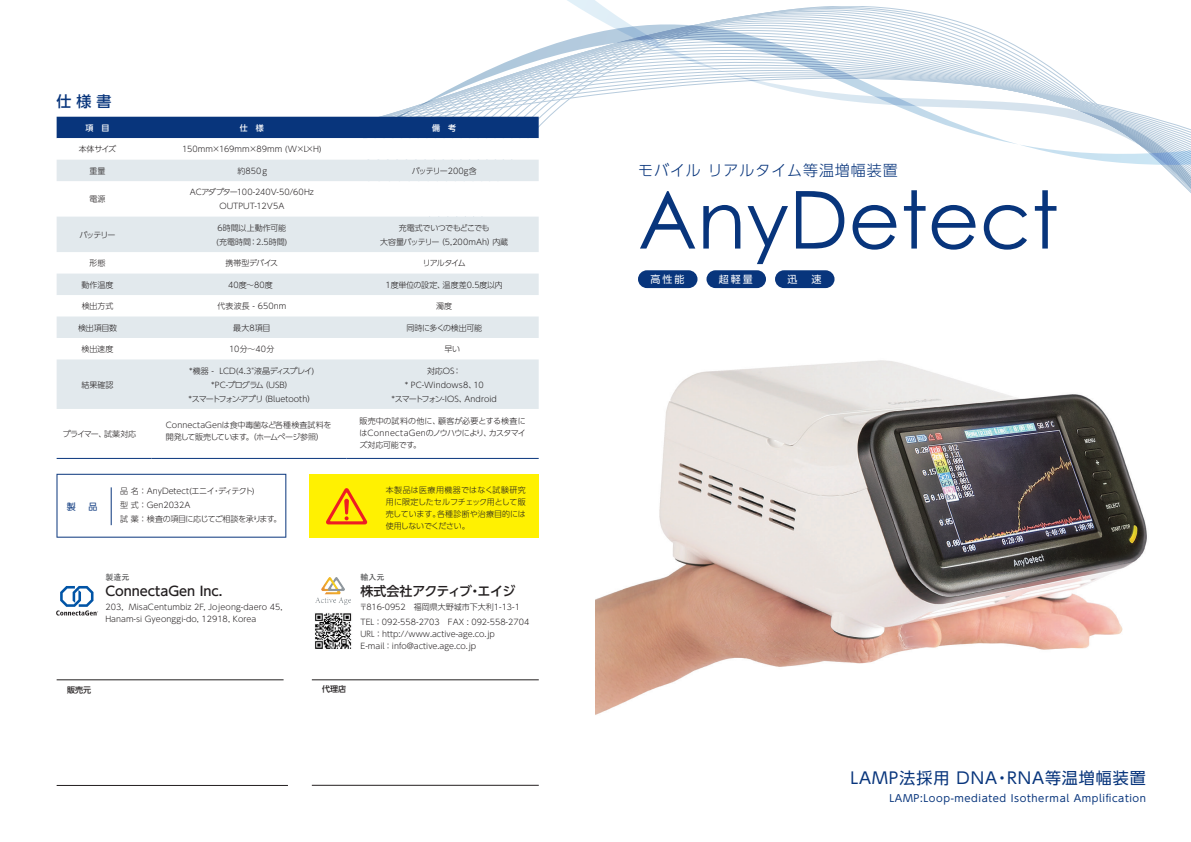
<style>
.page{position:relative;width:1191px;height:842px;background:#fff}
.page>*{position:absolute;margin:0;border:0;box-sizing:border-box;transform-origin:0 0}
.t1{font:80px "Century Gothic";color:#08357c}
.t2{font:16px "UD Shin Go Pro";letter-spacing:.06em;color:#08357c}
.t3{font:300 15px "UD Shin Go Pro";letter-spacing:.06em;color:#08357c}
.t4{font:500 15px "UD Shin Go Pro";color:#08357c}
.t5{font:500 13px "UD Shin Go Pro";color:#231f20}
.t6{font:500 13px "UD Shin Go Pro";letter-spacing:-.05em;color:#231f20}
.t7{font:10px "UD Shin Go Pro";letter-spacing:.06em;color:#08357c}
.t8{font:10px "UD Shin Go Pro";letter-spacing:.2em;color:#fff}
.t9{font:9px "UD Shin Go Pro";color:#08357c}
.t10{font:300 8px/12px "UD Shin Go Pro";color:#231f20}
.t11{font:300 8px/14px "UD Shin Go Pro";letter-spacing:-.06em;color:#231f20;text-align:center}
.t12{font:300 8px/14px "UD Shin Go Pro";letter-spacing:-.025em;color:#231f20}
.t13{font:300 8px/14px "UD Shin Go Pro";letter-spacing:-.045em;color:#231f20;text-align:center}
.t14{font:300 8px "UD Shin Go Pro";letter-spacing:-.02em;color:#231f20}
.t15{font:300 8px "UD Shin Go Pro";letter-spacing:-.065em;color:#231f20}
.t16{font:500 8px "UD Shin Go Pro";color:#fff}
.t17{font:300 8px "UD Shin Go Pro";letter-spacing:-.05em;color:#231f20}
.t18{font:500 8px "UD Shin Go Pro";color:#231f20}
.t19{font:8px "MS P Gothic";color:#4b4c4d}
</style>
<div class="page">
<div style="left:775px;top:270px;width:59px;height:18px;background:#08357c;border-radius:9px"></div>
<div style="left:706px;top:270px;width:60px;height:18px;background:#08357c;border-radius:9px"></div>
<div style="left:638px;top:270px;width:59px;height:18px;background:#08357c;border-radius:9px"></div>
<div style="left:309px;top:474px;width:230px;height:64px;background:#fff101"></div>
<svg style="left:56px;top:474px;width:230px;height:64px"></svg>
<svg style="left:474px;top:6px;width:717px;height:187px"></svg>
<svg style="left:326px;top:488px;width:41px;height:36px"></svg>
<div style="left:57px;top:117px;width:482px;height:21px;background:#08357c"></div>
<svg style="left:57px;top:138px;width:482px;height:320px"></svg>
<svg style="left:57px;top:160px;width:482px;height:249px;fill:#e2e9ed"></svg>
<hr style="left:57px;top:458px;width:94px;height:1px;background:#08357c">
<hr style="left:151px;top:458px;width:195px;height:1px;background:#08357c">
<hr style="left:346px;top:458px;width:193px;height:1px;background:#08357c">
<svg style="left:56px;top:586px;width:42px;height:29px"></svg>
<img style="left:595px;top:360px;width:552px;height:355px">
<hr style="left:57px;top:680px;width:226px;height:1px;background:#231f20">
<hr style="left:57px;top:785px;width:231px;height:1px;background:#231f20">
<hr style="left:312px;top:680px;width:227px;height:1px;background:#231f20">
<hr style="left:312px;top:785px;width:227px;height:1px;background:#231f20">
<img style="left:316px;top:578px;width:34px;height:26px">
<img style="left:315px;top:613px;width:37px;height:36px">
<hr style="left:111px;top:487px;width:1px;height:38px;background:#08357c">
<h3 class="t4" style="left:57px;top:89px;width:56px">仕 様 書</h3>
<p class="t16" style="left:85px;top:121px;width:25px">項　目</p>
<p class="t16" style="left:240px;top:121px;width:25px">仕　様</p>
<p class="t16" style="left:432px;top:121px;width:25px">備　考</p>
<p class="t10" style="left:79px;top:143px;width:39px">本体サイズ</p>
<p class="t10" style="left:182px;top:143px;width:141px">150mm×169mm×89mm (W×L×H)</p>
<p class="t10" style="left:89px;top:164px;width:18px">重量</p>
<p class="t10" style="left:238px;top:164px;width:33px">約850ｇ</p>
<p class="t10" style="left:412px;top:164px;width:67px">バッテリー200g含</p>
<p class="t10" style="left:89px;top:193px;width:18px">電源</p>
<p class="t10" style="left:190px;top:185px;width:125px;line-height:14px;text-align:center">ACアダプター100-240V-50/60Hz<br>OUTPUT-12V5A</p>
<p class="t10" style="left:79px;top:228px;width:38px">バッテリー</p>
<p class="t10" style="left:216px;top:220px;width:73px;line-height:14px">6時間以上動作可能(充電時間：2.5時間)</p>
<p class="t13" style="left:380px;top:220px;width:130px">充電式でいつでもどこでも<br>大容量バッテリー（5,200mAh）内蔵</p>
<p class="t10" style="left:90px;top:257px;width:17px">形態</p>
<p class="t17" style="left:225px;top:257px;width:54px">携帯型デバイス</p>
<p class="t10" style="left:423px;top:257px;width:44px">リアルタイム</p>
<p class="t10" style="left:81px;top:278px;width:34px">動作温度</p>
<p class="t10" style="left:228px;top:278px;width:46px">40度～80度</p>
<p class="t14" style="left:385px;top:278px;width:119px">1度単位の設定、温度差0.5度以内</p>
<p class="t10" style="left:82px;top:300px;width:33px">検出方式</p>
<p class="t10" style="left:217px;top:300px;width:70px">代表波長 - 650nm</p>
<p class="t10" style="left:436px;top:300px;width:17px">濁度</p>
<p class="t10" style="left:78px;top:321px;width:40px">検出項目数</p>
<p class="t10" style="left:233px;top:321px;width:39px">最大8項目</p>
<p class="t13" style="left:406px;top:320px;width:77px">同時に多くの検出可能</p>
<p class="t10" style="left:82px;top:343px;width:33px">検出速度</p>
<p class="t10" style="left:229px;top:343px;width:47px">10分～40分</p>
<p class="t10" style="left:428px;top:343px;width:33px">　　早い</p>
<p class="t10" style="left:81px;top:378px;width:34px">結果確認</p>
<p class="t11" style="left:189px;top:363px;width:128px">*機器 - LCD(4.3"液晶ディスプレイ) *PC-プログラム（USB）<br>*スマートフォン-アプリ（Bluetooth）</p>
<p class="t10" style="left:391px;top:363px;width:107px;line-height:14px;text-align:center">対応OS：<br>* PC-Windows8、10<br>*スマートフォン-IOS、Android</p>
<p class="t15" style="left:63px;top:428px;width:75px">プライマー、試薬対応</p>
<p class="t10" style="left:166px;top:418px;width:167px">ConnectaGenは食中毒菌など各種検査試料を開発して販売しています。（ホームページ参照）</p>
<p class="t9" style="left:67px;top:500px;width:32px">製　品</p>
<p class="t12" style="left:120px;top:484px;width:163px">品 名：AnyDetect(エニイ・ディテクト)<br>型 式：Gen2032A<br>試 薬：検査の項目に応じてご相談を承ります。</p>
<p class="t10" style="left:359px;top:414px;width:168px;text-align:justify">販売中の試料の他に、顧客が必要とする検査にはConnectaGenのノウハウにより、カスタマイズ対応可能です。</p>
<p class="t10" style="left:386px;top:483px;width:142px;text-align:justify">本製品は医療用機器ではなく試験研究用に限定したセルフチェック用として販売しています。各種診断や治療目的には使用しないでください。</p>
<p class="t19" style="left:105px;top:573px;width:25px">製造元</p>
<h3 class="t5" style="left:105px;top:580px;width:119px">ConnectaGen Inc.</h3>
<p class="t10" style="left:105px;top:600px;width:179px">203, MisaCentumbiz 2F, Jojeong-daero 45,<br>Hanam-si Gyeonggi-do, 12918, Korea</p>
<p class="t18" style="left:67px;top:683px;width:25px">販売元</p>
<p class="t18" style="left:322px;top:682px;width:25px">代理店</p>
<p class="t19" style="left:360px;top:573px;width:25px">輸入元</p>
<h3 class="t6" style="left:360px;top:581px;width:156px">株式会社アクティブ・エイジ</h3>
<p class="t10" style="left:359px;top:601px;width:162px">〒816-0952　福岡県大野城市下大利1-13-1</p>
<p class="t10" style="left:360px;top:615px;width:170px">TEL ：092-558-2703 FAX : 092-558-2704<br>URL ：http://www.active-age.co.jp<br>E-mail ：info@active.age.co.jp</p>
<h3 class="t3" style="left:638px;top:158px;width:261px">モバイル リアルタイム等温増幅装置</h3>
<h1 class="t1" style="left:638px;top:164px;width:422px">AnyDetect</h1>
<p class="t8" style="left:650px;top:271px;width:35px">高性能</p>
<p class="t8" style="left:719px;top:271px;width:35px">超軽量</p>
<p class="t8" style="left:787px;top:271px;width:35px">迅　速</p>
<h2 class="t2" style="left:850px;top:765px;width:297px">LAMP法採用 DNA・RNA等温増幅装置</h2>
<p class="t7" style="left:889px;top:790px;width:258px">LAMP:Loop-mediated Isothermal Amplification</p>
</div>
